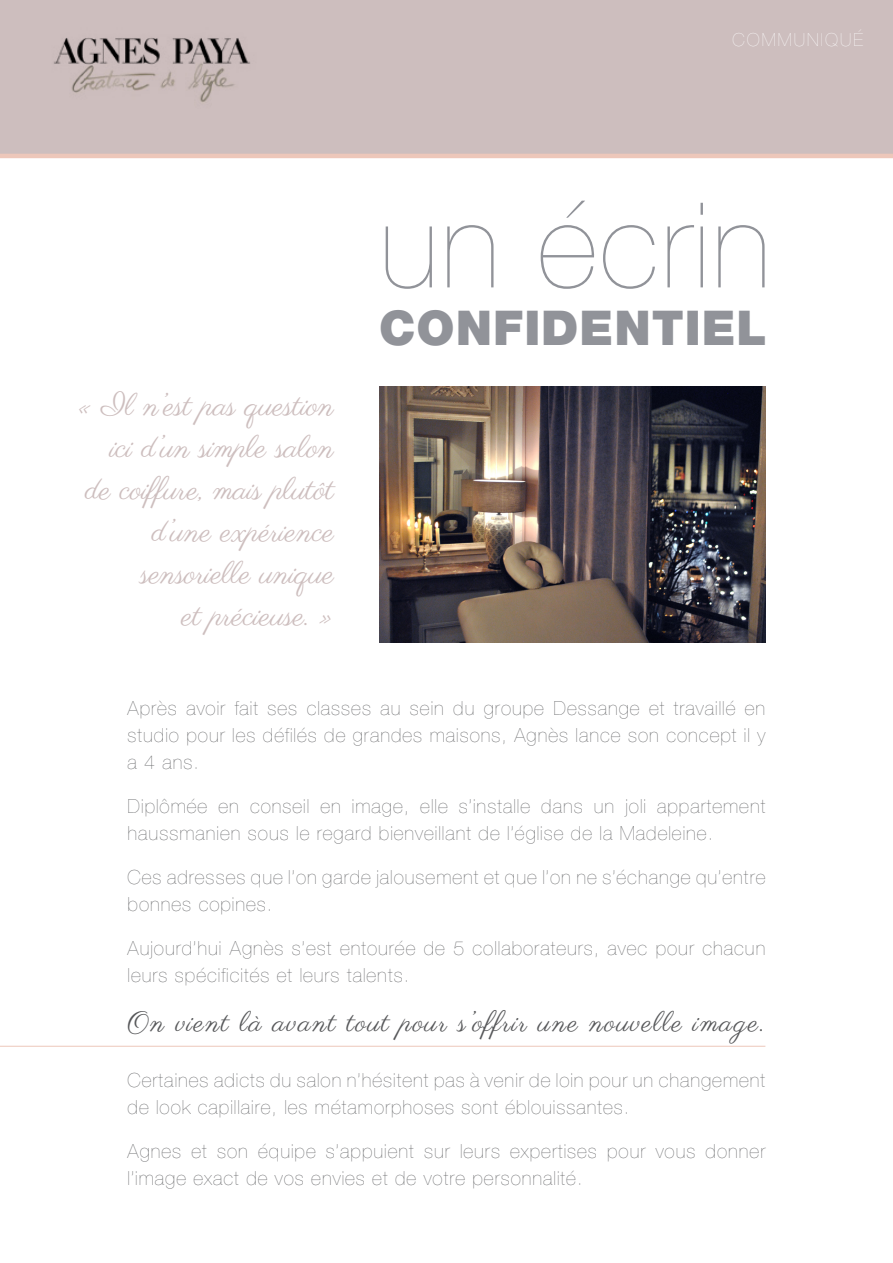
<style>
.page{position:relative;width:893px;height:1263px;background:#fff}
.page>*{position:absolute;margin:0;border:0;box-sizing:border-box;transform-origin:0 0}
.t1{font:200 118.5px "Helvetica Neue LT Pro";letter-spacing:.02em;color:#919399}
.t2{font:900 48px "Helvetica Neue LT Pro";letter-spacing:.02em;color:#919399}
.t3{font:31.5px/42px "Parisienne";color:#cdbebe;text-align:right}
.t4{font:28.5px "Parisienne";letter-spacing:.05em;color:#57585a}
.t5{font:200 19.5px/27px "Helvetica Neue LT Pro";letter-spacing:.05em;color:#57585a}
.t6{font:200 18px "Helvetica Neue LT Pro";letter-spacing:.11em;color:#fff}
</style>
<div class="page">
<div style="left:0;top:0;width:893px;height:155px;background:#cdbebe"></div>
<hr style="left:0;top:154px;width:893px;height:4px;background:#edc7ba">
<hr style="left:0;top:1046px;width:765px;height:1px;background:#edc7ba">
<img style="left:54px;top:38px;width:196px;height:64px">
<img style="left:379px;top:386px;width:386px;height:256px">
<p class="t6" style="left:733px;top:29px;width:132px">COMMUNIQUÉ</p>
<p class="t3" style="left:77px;top:387px;width:259px">« Il n’est pas question ici d’un simple salon de coiffure, mais plutôt d’une expérience sensorielle unique<br>et précieuse. »</p>
<p class="t1" style="left:379px;top:177px;width:393px">un écrin</p>
<p class="t2" style="left:379px;top:299px;width:389px">CONFIDENTIEL</p>
<p class="t5" style="left:128px;top:695px;width:639px;text-align:justify">Après avoir fait ses classes au sein du groupe Dessange et travaillé en studio pour les défilés de grandes maisons, Agnès lance son concept il y a 4 ans.</p>
<p class="t5" style="left:128px;top:793px;width:639px">Diplômée en conseil en image, elle s’installe dans un joli appartement haussmanien sous le regard bienveillant de l’église de la Madeleine.</p>
<p class="t5" style="left:128px;top:864px;width:639px">Ces adresses que l’on garde jalousement et que l’on ne s’échange qu’entre bonnes copines.</p>
<p class="t5" style="left:128px;top:935px;width:639px">Aujourd’hui Agnès s’est entourée de 5 collaborateurs, avec pour chacun leurs spécificités et leurs talents.</p>
<p class="t4" style="left:128px;top:1004px;width:639px">On vient là avant tout pour s’offrir une nouvelle image.</p>
<p class="t5" style="left:128px;top:1067px;width:639px">Certaines adicts du salon n’hésitent pas à venir de loin pour un changement de look capillaire, les métamorphoses sont éblouissantes.</p>
<p class="t5" style="left:128px;top:1138px;width:639px">Agnes et son équipe s’appuient sur leurs expertises pour vous donner l’image exact de vos envies et de votre personnalité.</p>
</div>
